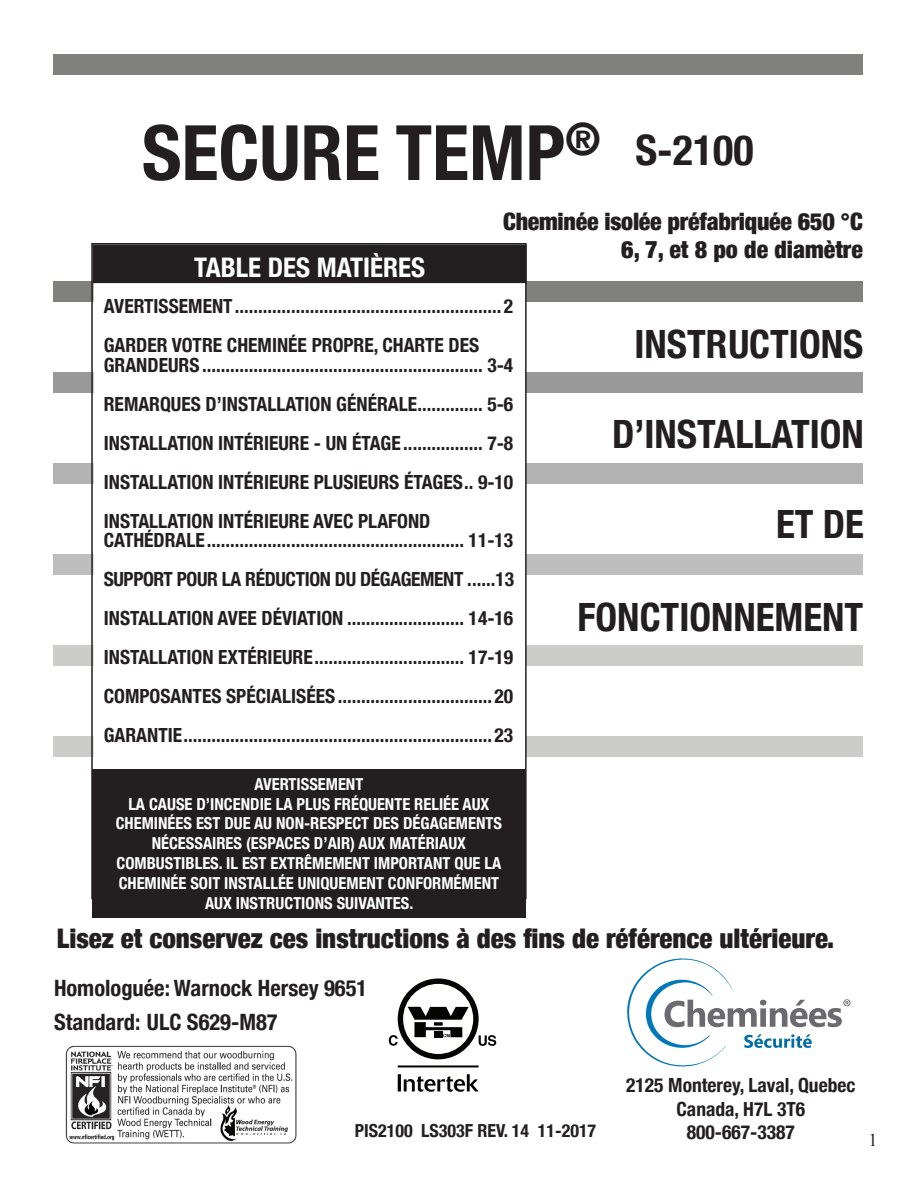
<style>
.page{position:relative;width:918px;height:1188px;background:#fff}
.page>*{position:absolute;margin:0;border:0;box-sizing:border-box;transform-origin:0 0}
.t1{font:700 condensed 76.5px "Helvetica Neue";color:#231f20}
.t2{font:700 condensed 39px "Helvetica Neue";color:#231f20}
.t3{font:900 condensed 27px "Helvetica Neue";color:#231f20}
.t4{font:700 condensed 27px "Helvetica Neue";color:#fff}
.t5{font:900 condensed 24px/28.8px "Helvetica Neue";letter-spacing:-.01em;color:#231f20;text-align:right}
.t6{font:700 condensed 22.5px/34.5px "Helvetica Neue";color:#231f20}
.t7{font:700 condensed 19.5px/39px "Helvetica Neue";color:#231f20;text-align:justify}
.t8{font:700 condensed 18px "Helvetica Neue";color:#231f20}
.t9{font:18px "Times New Roman";color:#231f20}
.t10{font:700 condensed 16.5px/19.8px "Helvetica Neue";color:#fff;text-align:center}
</style>
<div class="page">
<div style="left:53px;top:54px;width:810px;height:21px;background:#80807f"></div>
<div style="left:53px;top:281px;width:810px;height:21px;background:#80807f"></div>
<div style="left:53px;top:372px;width:810px;height:21px;background:#999"></div>
<div style="left:53px;top:463px;width:810px;height:21px;background:#b2b2b2"></div>
<div style="left:53px;top:554px;width:810px;height:21px;background:#bfbebe"></div>
<div style="left:53px;top:645px;width:810px;height:21px;background:#cccccb"></div>
<div style="left:53px;top:736px;width:810px;height:21px;background:#cccccb"></div>
<div style="left:94px;top:245px;width:432px;height:38px;background:#231f20"></div>
<svg style="left:94px;top:283px;width:430px;height:487px"></svg>
<div style="left:92px;top:770px;width:434px;height:148px;background:#231f20"></div>
<svg style="left:627px;top:958px;width:223px;height:109px"></svg>
<hr style="left:398px;top:1074px;width:3px;height:17px;background:#040503">
<svg style="left:404px;top:1074px;width:75px;height:18px"></svg>
<hr style="left:398px;top:1065px;width:81px;height:2px;background:#040503">
<svg style="left:389px;top:978px;width:107px;height:81px"></svg>
<img style="left:66px;top:1046px;width:230px;height:97px">
<h1 class="t1" style="left:142px;top:89px;width:613px">SECURE TEMP<sup>®</sup> <sup>S-2100</sup></h1>
<p class="t5" style="left:503px;top:205px;width:361px">Cheminée isolée préfabriquée 650 °C<br>6, 7, et 8 po de diamètre</p>
<h3 class="t4" style="left:194px;top:245px;width:232px">TABLE DES MATIÈRES</h3>
<p class="t7" style="left:104px;top:285px;width:411px">AVERTISSEMENT......................................................... 2<br>GARDER VOTRE CHEMINÉE PROPRE, CHARTE DES</p>
<p class="t7" style="left:104px;top:344px;width:411px">GRANDEURS ............................................................ 3-4<br>REMARQUES D’INSTALLATION GÉNÉRALE.............. 5-6<br>INSTALLATION INTÉRIEURE - UN ÉTAGE ................. 7-8<br>INSTALLATION INTÉRIEURE PLUSIEURS ÉTAGES.. 9-10<br>INSTALLATION INTÉRIEURE AVEC PLAFOND</p>
<p class="t7" style="left:104px;top:519px;width:412px">CATHÉDRALE....................................................... 11-13<br>SUPPORT POUR LA RÉDUCTION DU DÉGAGEMENT ......13<br>INSTALLATION AVEE DÉVIATION ......................... 14-16<br>INSTALLATION EXTÉRIEURE................................ 17-19<br>COMPOSANTES SPÉCIALISÉES ................................. 20<br>GARANTIE.................................................................. 23</p>
<p class="t10" style="left:116px;top:773px;width:388px">AVERTISSEMENT<br>LA CAUSE D’INCENDIE LA PLUS FRÉQUENTE RELIÉE AUX CHEMINÉES EST DUE AU NON-RESPECT DES DÉGAGEMENTS NÉCESSAIRES (ESPACES D’AIR) AUX MATÉRIAUX COMBUSTIBLES. IL EST EXTRÊMEMENT IMPORTANT QUE LA CHEMINÉE SOIT INSTALLÉE UNIQUEMENT CONFORMÉMENT AUX INSTRUCTIONS SUIVANTES.</p>
<h2 class="t2" style="left:634px;top:311px;width:230px">INSTRUCTIONS</h2>
<h2 class="t2" style="left:612px;top:402px;width:253px">D’INSTALLATION</h2>
<h2 class="t2" style="left:776px;top:492px;width:89px">ET DE</h2>
<h2 class="t2" style="left:578px;top:585px;width:287px">FONCTIONNEMENT</h2>
<h3 class="t3" style="left:57px;top:916px;width:779px">Lisez et conservez ces instructions à des fins de référence ultérieure.</h3>
<p class="t6" style="left:54px;top:969px;width:315px">Homologuée: Warnock Hersey 9651<br>Standard: ULC S629-M87</p>
<p class="t7" style="left:626px;top:1072px;width:231px;line-height:23.4px;text-align:center">2125 Monterey, Laval, Quebec<br>Canada, H7L 3T6</p>
<p class="t8" style="left:355px;top:1116px;width:243px">PIS2100 LS303F REV. 14 11-2017</p>
<p class="t7" style="left:687px;top:1111px;width:110px">800-667-3387</p>
<p class="t9" style="left:868px;top:1128px;width:10px">1</p>
</div>
